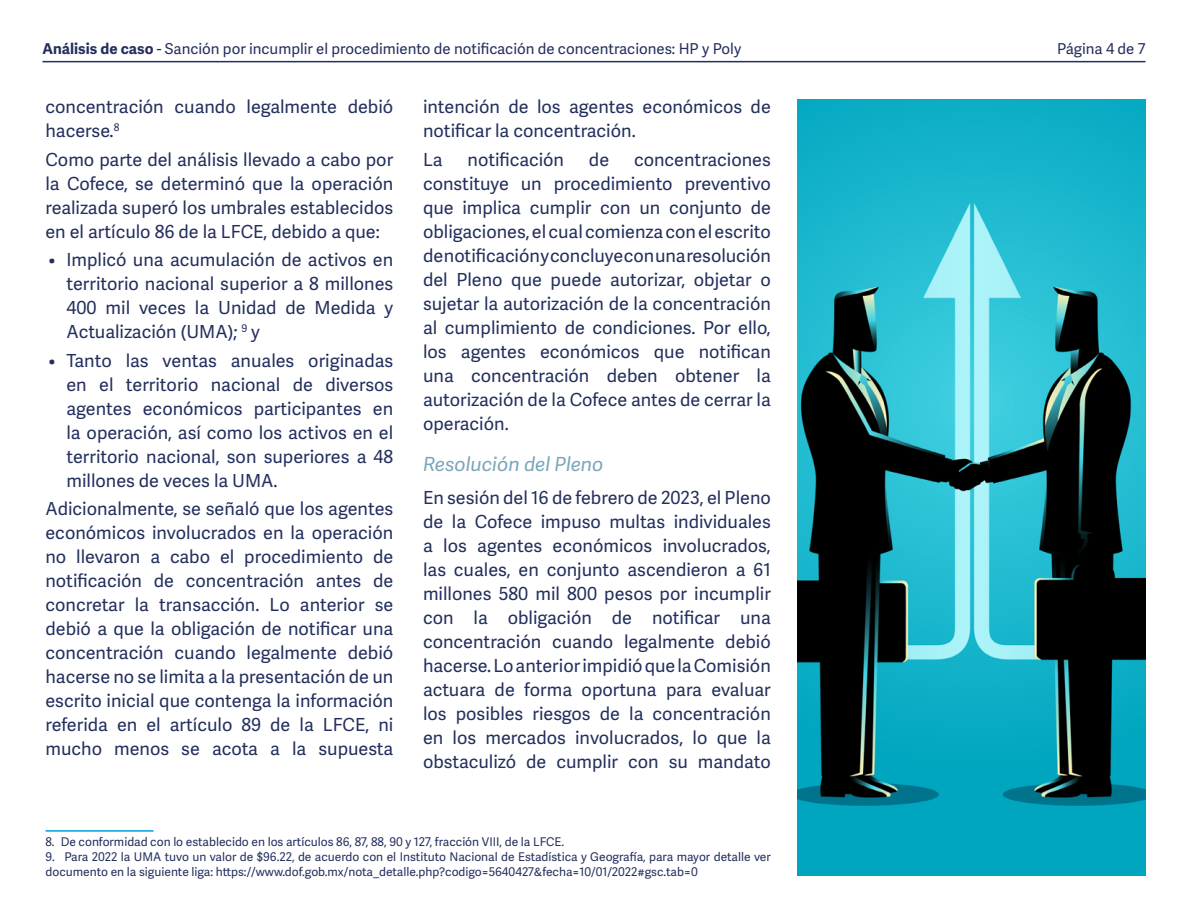
<style>
.page{position:relative;width:1188px;height:918px;background:#fff}
.page>*{position:absolute;margin:0;border:0;box-sizing:border-box;transform-origin:0 0}
.Encabezado3{font:italic 19.5px "Adelle Sans";color:#7aa5bb}
.t1{font:18px/24px "Adelle Sans";color:#232f5d;text-align:justify}
.t2{font:15px "Adelle Sans";color:#232f5d}
.Nota_al_pie{font:12px/15px "Adelle Sans";color:#232f5d}
.s1{font-weight:700}
</style>
<div class="page">
<hr style="left:43px;top:61px;width:1102px;height:1px;background:#232f5d">
<hr style="left:45px;top:830px;width:108px;height:2px;background:#009fdd">
<img style="left:798px;top:99px;width:347px;height:776px">
<p class="t2" style="left:43px;top:40px;width:700px"><span class="s1">Análisis de caso</span> - Sanción por incumplir el procedimiento de notificación de concentraciones: HP y Poly</p>
<p class="t2" style="left:1057px;top:40px;width:90px">Página 4 de 7</p>
<p class="t1" style="left:45px;top:96px;width:349px">concentración cuando legalmente debió hacerse.<sup>8</sup></p>
<p class="t1" style="left:45px;top:148px;width:349px">Como parte del análisis llevado a cabo por la Cofece, se determinó que la operación realizada superó los umbrales establecidos en el artículo 86 de la LFCE, debido a que:</p>
<p class="t1" style="left:66px;top:249px;width:328px;text-indent:-18px">• Implicó una acumulación de activos en territorio nacional superior a 8 millones 400 mil veces la Unidad de Medida y Actualización (UMA); <sup>9</sup> y</p>
<p class="t1" style="left:66px;top:349px;width:328px;text-indent:-18px">• Tanto las ventas anuales originadas en el territorio nacional de diversos agentes económicos participantes en la operación, así como los activos en el territorio nacional, son superiores a 48 millones de veces la UMA.</p>
<p class="t1" style="left:45px;top:498px;width:349px">Adicionalmente, se señaló que los agentes económicos involucrados en la operación no llevaron a cabo el procedimiento de notificación de concentración antes de concretar la transacción. Lo anterior se debió a que la obligación de notificar una concentración cuando legalmente debió hacerse no se limita a la presentación de un escrito inicial que contenga la información referida en el artículo 89 de la LFCE, ni mucho menos se acota a la supuesta</p>
<p class="t1" style="left:423px;top:96px;width:349px">intención de los agentes económicos de notificar la concentración.</p>
<p class="t1" style="left:423px;top:148px;width:21px">La</p>
<p class="t1" style="left:468px;top:148px;width:98px">notificación</p>
<p class="t1" style="left:589px;top:148px;width:22px">de</p>
<p class="t1" style="left:423px;top:148px;width:350px;text-indent:211px">concentraciones constituye un procedimiento preventivo que implica cumplir con un conjunto de obligaciones, el cual comienza con el escrito de notificación y concluye con una resolución del Pleno que puede autorizar, objetar o sujetar la autorización de la concentración al cumplimiento de condiciones. Por ello, los agentes económicos que notifican una concentración deben obtener la autorización de la Cofece antes de cerrar la operación.</p>
<p class="Encabezado3" style="left:423px;top:453px;width:182px">Resolución del Pleno</p>
<p class="t1" style="left:423px;top:486px;width:349px">En sesión del 16 de febrero de 2023, el Pleno de la Cofece impuso multas individuales a los agentes económicos involucrados, las cuales, en conjunto ascendieron a 61 millones 580 mil 800 pesos por incumplir con la obligación de notificar una concentración cuando legalmente debió hacerse. Lo anterior impidió que la Comisión actuara de forma oportuna para evaluar los posibles riesgos de la concentración en los mercados involucrados, lo que la obstaculizó de cumplir con su mandato</p>
<p class="Nota_al_pie" style="left:45px;top:835px;width:520px">8. De conformidad con lo establecido en los artículos 86, 87, 88, 90 y 127, fracción VIII, de la LFCE.</p>
<p class="Nota_al_pie" style="left:45px;top:850px;width:727px">9. Para 2022 la UMA tuvo un valor de $96.22, de acuerdo con el Instituto Nacional de Estadística y Geografía, para mayor detalle ver documento en la siguiente liga: https://www.dof.gob.mx/nota_detalle.php?codigo=5640427&amp;fecha=10/01/2022#gsc.tab=0</p>
</div>
